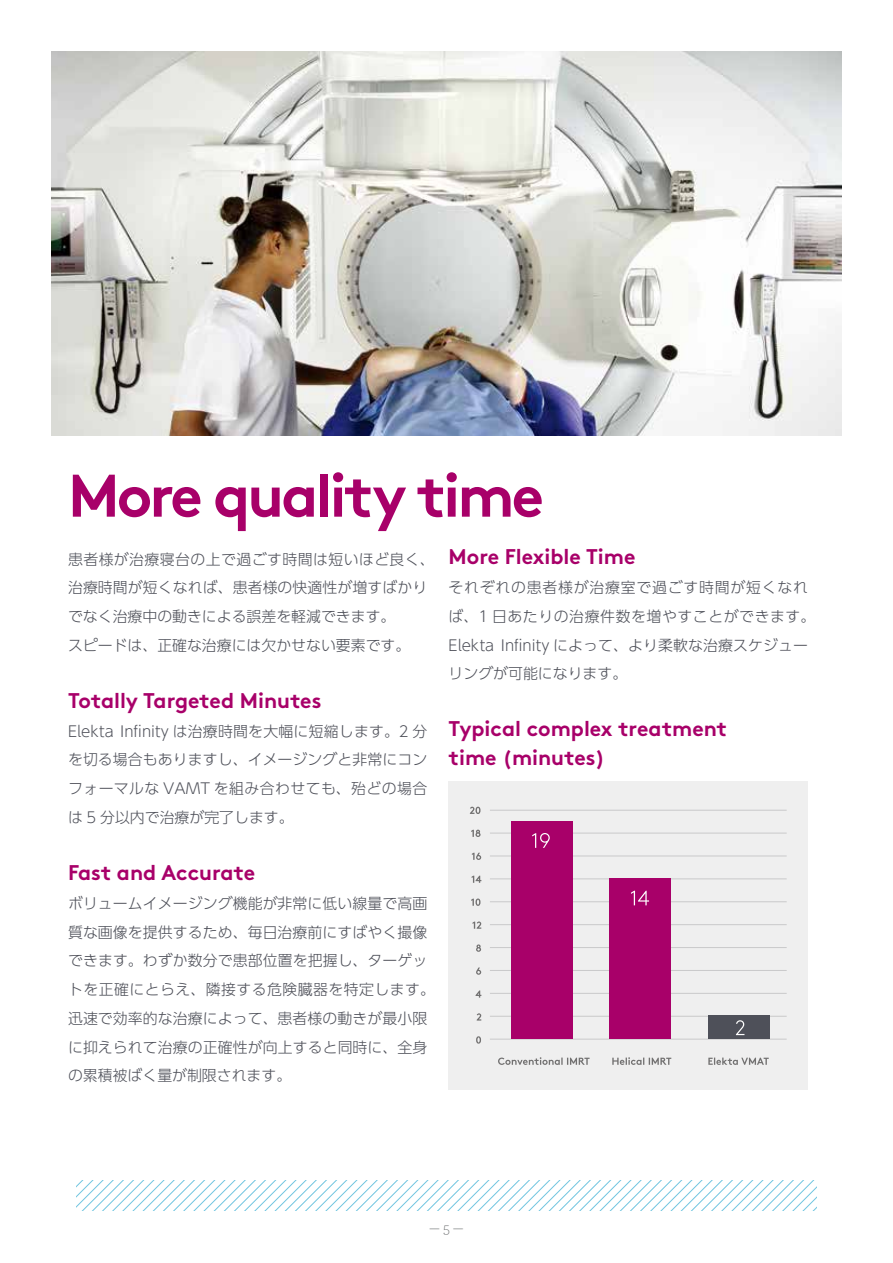
<style>
.page{position:relative;width:893px;height:1263px;background:#fff}
.page>*{position:absolute;margin:0;border:0;box-sizing:border-box;transform-origin:0 0}
.t1{font:700 60px "Brown Pro";letter-spacing:-.045em;color:#a80069}
.t2{font:700 21.3px/28.7px "Brown Pro";color:#a80069}
.t3{font:300 15px "Archer";color:#6a6d6e}
.t4{font:300 14.85px/28.7px "UD Shin Go Pro";letter-spacing:.005em;color:#4e5059}
.t5{font:300 14.85px/28.7px "UD Shin Go Pro";letter-spacing:.04em;color:#4e5059}
</style>
<div class="page">
<img style="left:51px;top:51px;width:791px;height:385px">
<svg style="left:77px;top:1181px;width:739px;height:30px"></svg>
<div style="left:449px;top:782px;width:359px;height:308px;background:#efefef"></div>
<hr style="left:490px;top:1039px;width:297px;height:1px;background:#c9c9ca">
<hr style="left:490px;top:993px;width:297px;height:1px;background:#c9c9ca">
<hr style="left:490px;top:947px;width:297px;height:1px;background:#c9c9ca">
<hr style="left:490px;top:901px;width:297px;height:1px;background:#c9c9ca">
<hr style="left:490px;top:856px;width:297px;height:1px;background:#c9c9ca">
<hr style="left:490px;top:1016px;width:297px;height:1px;background:#c9c9ca">
<hr style="left:490px;top:970px;width:297px;height:1px;background:#c9c9ca">
<hr style="left:490px;top:924px;width:297px;height:1px;background:#c9c9ca">
<hr style="left:490px;top:879px;width:297px;height:1px;background:#c9c9ca">
<hr style="left:490px;top:833px;width:297px;height:1px;background:#c9c9ca">
<hr style="left:490px;top:810px;width:297px;height:1px;background:#c9c9ca">
<div style="left:511px;top:821px;width:61px;height:218px;background:#a80069"></div>
<div style="left:610px;top:878px;width:61px;height:161px;background:#a80069"></div>
<div style="left:708px;top:1015px;width:62px;height:24px;background:#4e5059"></div>
<svg style="left:498px;top:1057px;width:92px;height:8px"></svg>
<svg style="left:612px;top:1057px;width:59px;height:8px"></svg>
<svg style="left:708px;top:1057px;width:61px;height:8px"></svg>
<svg style="left:471px;top:898px;width:9px;height:8px"></svg>
<svg style="left:471px;top:830px;width:10px;height:7px"></svg>
<svg style="left:470px;top:807px;width:10px;height:7px"></svg>
<svg style="left:476px;top:944px;width:5px;height:8px"></svg>
<svg style="left:472px;top:853px;width:9px;height:7px"></svg>
<svg style="left:476px;top:967px;width:5px;height:8px"></svg>
<svg style="left:472px;top:876px;width:9px;height:7px"></svg>
<svg style="left:476px;top:990px;width:5px;height:7px"></svg>
<svg style="left:472px;top:921px;width:9px;height:8px"></svg>
<svg style="left:477px;top:1013px;width:4px;height:7px"></svg>
<svg style="left:476px;top:1036px;width:5px;height:8px"></svg>
<svg style="left:532px;top:833px;width:18px;height:15px"></svg>
<svg style="left:631px;top:891px;width:18px;height:14px"></svg>
<svg style="left:736px;top:1020px;width:8px;height:15px"></svg>
<h1 class="t1" style="left:68px;top:447px;width:477px">More quality time</h1>
<p class="t4" style="left:68px;top:544px;width:368px">患者様が治療寝台の上で過ごす時間は短いほど良く、治療時間が短くなれば、患者様の快適性が増すばかりでなく治療中の動きによる誤差を軽減できます。<br>スピードは、正確な治療には欠かせない要素です。</p>
<h2 class="t2" style="left:449px;top:540px;width:188px">More Flexible Time</h2>
<p class="t5" style="left:449px;top:573px;width:368px">それぞれの患者様が治療室で過ごす時間が短くなれば、1 日あたりの治療件数を増やすことができます。<br>Elekta Infinity によって、より柔軟な治療スケジューリングが可能になります。</p>
<h2 class="t2" style="left:68px;top:684px;width:255px">Totally Targeted Minutes</h2>
<p class="t4" style="left:68px;top:716px;width:361px;text-align:justify">Elekta Infinity は治療時間を大幅に短縮します。2 分を切る場合もありますし、イメージングと非常にコンフォーマルな VAMT を組み合わせても、殆どの場合は 5 分以内で治療が完了します。</p>
<h2 class="t2" style="left:68px;top:856px;width:189px">Fast and Accurate</h2>
<p class="t4" style="left:68px;top:888px;width:368px">ボリュームイメージング機能が非常に低い線量で高画質な画像を提供するため、毎日治療前にすばやく撮像できます。わずか数分で患部位置を把握し、ターゲットを正確にとらえ、隣接する危険臓器を特定します。迅速で効率的な治療によって、患者様の動きが最小限に抑えられて治療の正確性が向上すると同時に、全身の累積被ばく量が制限されます。</p>
<h2 class="t2" style="left:449px;top:712px;width:280px">Typical complex treatment time (minutes)</h2>
<p class="t3" style="left:429px;top:1218px;width:35px">— 5 —</p>
</div>
